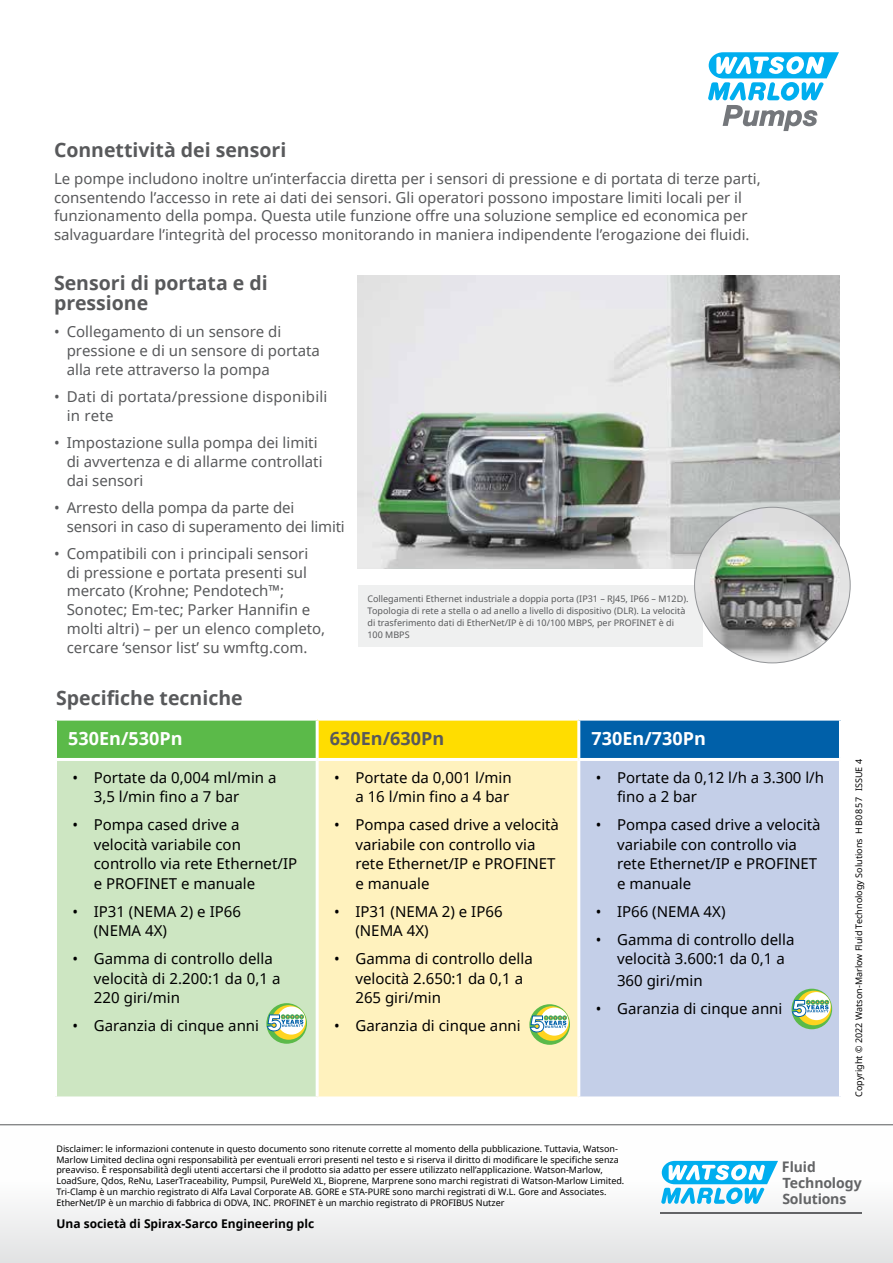
<style>
.page{position:relative;width:893px;height:1263px;background:#fff}
.page>*{position:absolute;margin:0;border:0;box-sizing:border-box;transform-origin:0 0}
.t1{font:700 19.5px/20.2px "Noto Sans";color:#58595b}
.t2{font:700 18px "Noto Sans";color:#fff}
.t3{font:700 18px "Noto Sans";color:#58595b}
.t4{font:15px/18.8px "Noto Sans";color:#58595b}
.t5{font:15px/19.5px "Noto Sans";color:#000}
.t6{font:700 14.1px/16.2px "Noto Sans";letter-spacing:-.01em;color:#636466}
.t7{font:700 12px "Noto Sans";color:#000}
.t8{font:9px/10.8px "Noto Sans";color:#000}
.t9{font:9px/12px "Noto Sans";color:#58595b}
.s1{font-size:14.55px}
</style>
<div class="page">
<div style="left:358px;top:586px;width:344px;height:61px;background:#eff0f0"></div>
<div style="left:0;top:1121px;width:893px;height:142px;background:linear-gradient(to bottom,#fff,#e7e7e8)"></div>
<img style="left:357px;top:276px;width:482px;height:292px">
<div style="left:56px;top:719px;width:261px;height:40px;background:#5bba49"></div>
<div style="left:317px;top:719px;width:262px;height:40px;background:#fd0"></div>
<div style="left:579px;top:719px;width:261px;height:40px;background:#0060a9"></div>
<div style="left:56px;top:759px;width:261px;height:339px;background:#cde6c2"></div>
<div style="left:317px;top:759px;width:262px;height:339px;background:#fff2be"></div>
<div style="left:579px;top:759px;width:261px;height:339px;background:#c4cfe8"></div>
<hr style="left:54px;top:718px;width:263px;height:3px;background:#fff">
<hr style="left:54px;top:721px;width:3px;height:37px;background:#fff">
<hr style="left:317px;top:718px;width:262px;height:3px;background:#fff">
<hr style="left:316px;top:721px;width:3px;height:37px;background:#fff">
<hr style="left:579px;top:718px;width:263px;height:3px;background:#fff">
<hr style="left:577px;top:721px;width:3px;height:37px;background:#fff">
<hr style="left:839px;top:721px;width:3px;height:37px;background:#fff">
<hr style="left:54px;top:758px;width:263px;height:3px;background:#fff">
<hr style="left:54px;top:761px;width:3px;height:335px;background:#fff">
<hr style="left:317px;top:758px;width:262px;height:3px;background:#fff">
<hr style="left:316px;top:761px;width:3px;height:335px;background:#fff">
<hr style="left:579px;top:758px;width:263px;height:3px;background:#fff">
<hr style="left:577px;top:761px;width:3px;height:335px;background:#fff">
<hr style="left:839px;top:761px;width:3px;height:335px;background:#fff">
<hr style="left:54px;top:1096px;width:263px;height:3px;background:#fff">
<hr style="left:317px;top:1096px;width:262px;height:3px;background:#fff">
<hr style="left:579px;top:1096px;width:263px;height:3px;background:#fff">
<svg style="left:266px;top:1003px;width:41px;height:41px"></svg>
<svg style="left:271px;top:1005px;width:35px;height:35px"></svg>
<div style="left:277px;top:1006px;width:28px;height:28px;background:#fff;border-radius:50%"></div>
<svg style="left:267px;top:1014px;width:37px;height:17px"></svg>
<svg style="left:529px;top:1004px;width:41px;height:41px"></svg>
<svg style="left:534px;top:1006px;width:35px;height:35px"></svg>
<svg style="left:540px;top:1007px;width:28px;height:29px"></svg>
<svg style="left:530px;top:1015px;width:37px;height:18px"></svg>
<svg style="left:792px;top:989px;width:40px;height:40px"></svg>
<svg style="left:797px;top:991px;width:34px;height:34px"></svg>
<div style="left:802px;top:992px;width:28px;height:28px;background:#fff;border-radius:50%"></div>
<svg style="left:792px;top:1000px;width:37px;height:17px"></svg>
<hr style="left:0;top:1124px;width:893px;height:1px;background:#58595b">
<svg style="left:708px;top:52px;width:131px;height:79px"></svg>
<img style="left:694px;top:507px;width:156px;height:156px;border-radius:78px">
<hr style="left:661px;top:1212px;width:201px;height:1px;background:#636466">
<svg style="left:661px;top:1161px;width:117px;height:43px"></svg>
<h1 class="t1" style="left:54px;top:139px;width:234px">Connettività dei sensori</h1>
<p class="t4" style="left:54px;top:169px;width:708px">Le pompe includono inoltre un’interfaccia diretta per i sensori di pressione e di portata di terze parti, consentendo l’accesso in rete ai dati dei sensori. Gli operatori possono impostare limiti locali per il funzionamento della pompa. Questa utile funzione offre una soluzione semplice ed economica per salvaguardare l’integrità del processo monitorando in maniera indipendente l’erogazione dei fluidi.</p>
<h1 class="t1" style="left:54px;top:272px;width:215px">Sensori di portata e di pressione</h1>
<p class="t4" style="left:67px;top:322px;width:255px;text-indent:-13px">• Collegamento di un sensore di pressione e di un sensore di portata alla rete attraverso la pompa</p>
<p class="t4" style="left:67px;top:387px;width:262px;text-indent:-13px">• Dati di portata/pressione disponibili in rete</p>
<p class="t4" style="left:67px;top:433px;width:257px;text-indent:-13px">• Impostazione sulla pompa dei limiti di avvertenza e di allarme controllati dai sensori</p>
<p class="t4" style="left:67px;top:498px;width:280px;text-indent:-13px">• Arresto della pompa da parte dei sensori in caso di superamento dei limiti</p>
<p class="t4" style="left:67px;top:544px;width:260px;text-indent:-13px">• Compatibili con i principali sensori<br>di pressione e portata presenti sul mercato (Krohne; Pendotech™; Sonotec; Em-tec; Parker Hannifin e molti altri) – per un elenco completo, cercare ‘sensor list’ su wmftg.com.</p>
<h1 class="t1" style="left:56px;top:687px;width:188px">Specifiche tecniche</h1>
<p class="t9" style="left:367px;top:592px;width:322px">Collegamenti Ethernet industriale a doppia porta (IP31 – RJ45, IP66 – M12D).<br>Topologia di rete a stella o ad anello a livello di dispositivo (DLR). La velocità di trasferimento dati di EtherNet/IP è di 10/100 MBPS, per PROFINET è di 100 MBPS</p>
<p class="t2" style="left:68px;top:725px;width:116px">530En/530Pn</p>
<p class="t3" style="left:330px;top:725px;width:116px">630En/630Pn</p>
<p class="t2" style="left:592px;top:725px;width:116px">730En/730Pn</p>
<p class="t5" style="left:94px;top:767px;width:184px;text-indent:-21px">• Portate da 0,004 ml/min a<br>3,5 l/min fino a 7 bar</p>
<p class="t5" style="left:94px;top:815px;width:205px;text-indent:-21px">• Pompa cased drive a velocità variabile con controllo via rete Ethernet/IP e PROFINET e manuale</p>
<p class="t5" style="left:94px;top:901px;width:149px;text-indent:-21px">• IP31 (NEMA 2) e IP66 (NEMA 4X)</p>
<p class="t5" style="left:94px;top:949px;width:188px;text-indent:-21px">• Gamma di controllo della velocità di 2.200:1 da 0,1 a<br>220 giri/min</p>
<p class="t5" style="left:73px;top:1016px;width:188px">• Garanzia di cinque anni</p>
<p class="t5" style="left:334px;top:767px;width:179px;text-align:right">• Portate da 0,001 l/min a 16 l/min fino a 4 bar</p>
<p class="t5" style="left:355px;top:815px;width:205px;text-indent:-21px">• Pompa cased drive a velocità variabile con controllo via rete Ethernet/IP e PROFINET e manuale</p>
<p class="t5" style="left:355px;top:901px;width:149px;text-indent:-21px">• IP31 (NEMA 2) e IP66 (NEMA 4X)</p>
<p class="t5" style="left:355px;top:949px;width:179px;text-indent:-21px">• Gamma di controllo della velocità 2.650:1 da 0,1 a<br>265 giri/min</p>
<p class="t5" style="left:334px;top:1016px;width:188px">• Garanzia di cinque anni</p>
<p class="t5" style="left:617px;top:767px;width:209px;text-indent:-21px">• Portate da 0,12 l/h a 3.300 l/h fino a 2 bar</p>
<p class="t5" style="left:617px;top:815px;width:205px;text-indent:-21px">• Pompa cased drive a velocità variabile con controllo via rete Ethernet/IP e PROFINET e manuale</p>
<p class="t5" style="left:596px;top:901px;width:131px">• IP66 (NEMA 4X)</p>
<p class="t5" style="left:617px;top:929px;width:179px;text-indent:-21px">• Gamma di controllo della velocità 3.600:1 da 0,1 a</p>
<p class="t5" style="left:617px;top:970px;width:87px">360 giri/min</p>
<p class="t5" style="left:596px;top:998px;width:188px">• Garanzia di cinque anni</p>
<p class="t8" style="left:853px;top:1097px;width:339px;rotate:-90deg">Copyright © 2022 Watson-Marlow Fluid Technology Solutions HB0857 ISSUE 4</p>
<p class="t8" style="left:56px;top:1143px;width:569px">Disclaimer: le informazioni contenute in questo documento sono ritenute corrette al momento della pubblicazione. Tuttavia, Watson-Marlow Limited declina ogni responsabilità per eventuali errori presenti nel testo e si riserva il diritto di modificare le specifiche senza preavviso. È responsabilità degli utenti accertarsi che il prodotto sia adatto per essere utilizzato nell’applicazione. Watson-Marlow, LoadSure, Qdos, ReNu, LaserTraceability, Pumpsil, PureWeld XL, Bioprene, Marprene sono marchi registrati di Watson-Marlow Limited.<br>Tri-Clamp è un marchio registrato di Alfa Laval Corporate AB. GORE e STA-PURE sono marchi registrati di W.L. Gore and Associates.<br>EtherNet/IP è un marchio di fabbrica di ODVA, INC. PROFINET è un marchio registrato di PROFIBUS Nutzer</p>
<p class="t7" style="left:56px;top:1215px;width:259px">Una società di Spirax‑Sarco Engineering plc</p>
<p class="t6" style="left:782px;top:1158px;width:81px"><span class="s1">F</span>luid<br>Technology<br>Solutions</p>
</div>
